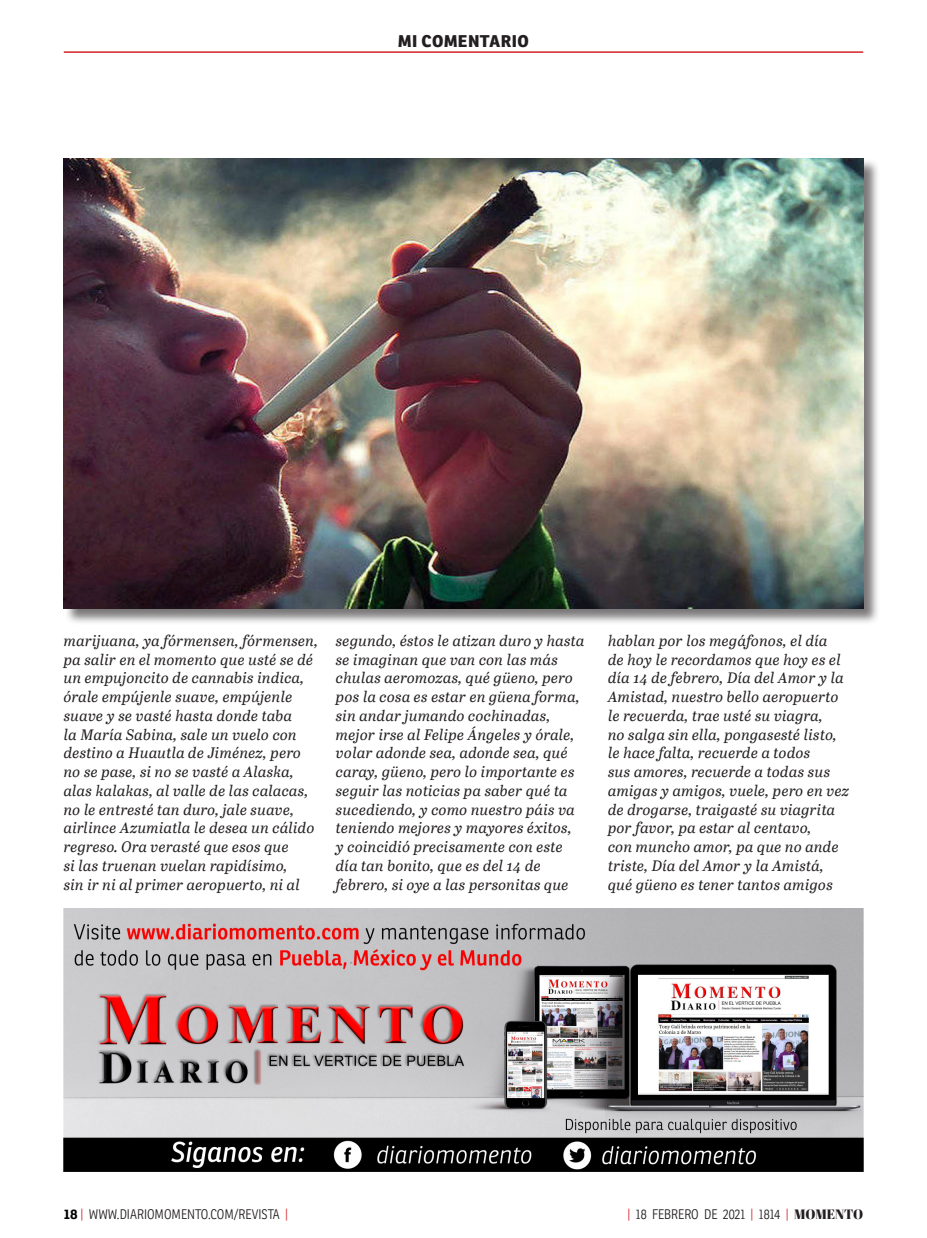
<style>
.page{position:relative;width:927px;height:1238px;background:#fff}
.page>*{position:absolute;margin:0;border:0;box-sizing:border-box;transform-origin:0 0}
.t1{font:800 16.5px "Ronnia";letter-spacing:.03em;color:#231f20}
.t2{font:italic 15px/18.8px "Abril Text";letter-spacing:.02em;color:#231f20}
.t3{font:300 13.5px "Ronnia Cond";color:#231f20}
.s1{font-family:"Ronnia";font-weight:700;color:#000}
.s2{color:#d1232a}
.s3{font-family:"Abril Fatface";font-weight:400}
</style>
<div class="page">
<hr style="left:64px;top:51px;width:799px;height:2px;background:#d1232a">
<img style="left:63px;top:908px;width:800px;height:262px">
<div style="left:64px;top:159px;width:816px;height:466px;background:#231f20;opacity:.6"></div>
<img style="left:64px;top:158px;width:799px;height:450px">
<p class="t1" style="left:398px;top:30px;width:132px">MI COMENTARIO</p>
<p class="t2" style="left:64px;top:630px;width:256px">marijuana, ya fórmensen, fórmensen, pa salir en el momento que usté se dé un empujoncito de cannabis indica, órale empújenle suave, empújenle suave y se vasté hasta donde taba<br>la María Sabina, sale un vuelo con destino a Huautla de Jiménez, pero no se pase, si no se vasté a Alaska, alas kalakas, al valle de las calacas, no le entresté tan duro, jale suave, airlince Azumiatla le desea un cálido regreso. Ora verasté que esos que<br>si las truenan vuelan rapidísimo,<br>sin ir ni al primer aeropuerto, ni al</p>
<p class="t2" style="left:336px;top:630px;width:250px">segundo, éstos le atizan duro y hasta se imaginan que van con las más chulas aeromozas, qué güeno, pero pos la cosa es estar en güena forma, sin andar jumando cochinadas, mejor irse al Felipe Ángeles y órale, volar adonde sea, adonde sea, qué caray, güeno, pero lo importante es seguir las noticias pa saber qué ta sucediendo, y como nuestro páis va teniendo mejores y mayores éxitos,<br>y coincidió precisamente con este día tan bonito, que es del 14 de febrero, si oye a las personitas que</p>
<p class="t2" style="left:608px;top:630px;width:243px">hablan por los megáfonos, el día<br>de hoy le recordamos que hoy es el día 14 de febrero, Día del Amor y la<br>Amistad, nuestro bello aeropuerto le recuerda, trae usté su viagra,<br>no salga sin ella, pongasesté listo, le hace falta, recuerde a todos<br>sus amores, recuerde a todas sus amigas y amigos, vuele, pero en vez de drogarse, traigasté su viagrita por favor, pa estar al centavo,<br>con muncho amor, pa que no ande triste, Día del Amor y la Amistá, qué güeno es tener tantos amigos</p>
<p class="t3" style="left:64px;top:1205px;width:226px"><span class="s1">18</span> <span class="s2">|</span> WWW.DIARIOMOMENTO.COM/REVISTA <span class="s2">|</span></p>
<p class="t3" style="left:628px;top:1205px;width:237px"><span class="s2">|</span> 18 FEBRERO DE 2021 <span class="s2">|</span> 1814 <span class="s2">|</span> <span class="s3">MOMENTO</span></p>
</div>
